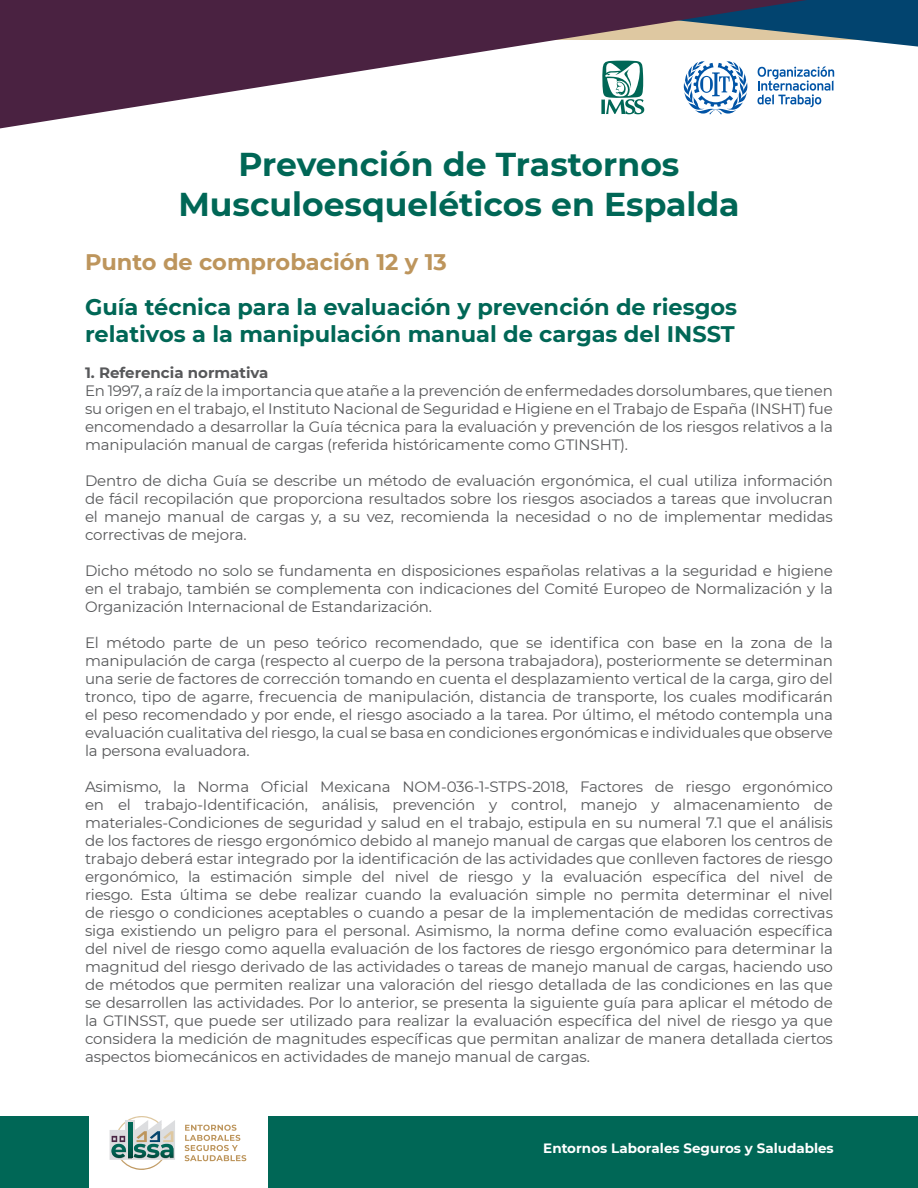
<style>
.page{position:relative;width:918px;height:1188px;background:#fff}
.page>*{position:absolute;margin:0;border:0;box-sizing:border-box;transform-origin:0 0}
.t1{font:700 33px/39.6px "Montserrat";color:#006756;text-align:center}
.t2{font:700 22.5px/27px "Montserrat";color:#006756}
.t3{font:700 22.5px "Montserrat";color:#bd955c}
.t4{font:15px/18px "Montserrat";letter-spacing:-.01em;color:#57585a;text-align:justify}
.t5{font:700 15px "Montserrat";color:#57585a}
.t6{font:700 13.5px "Montserrat";color:#fff}
</style>
<div class="page">
<div style="left:268px;top:1116px;width:650px;height:72px;background:#006756"></div>
<div style="left:0;top:1116px;width:88px;height:72px;background:#006756"></div>
<svg style="left:0;top:0;width:918px;height:129px"></svg>
<svg style="left:185px;top:1125px;width:61px;height:36px"></svg>
<svg style="left:110px;top:1116px;width:65px;height:54px"></svg>
<h1 class="t1" style="left:178px;top:143px;width:563px">Prevención de Trastornos<br>Musculoesqueléticos en Espalda</h1>
<h2 class="t3" style="left:85px;top:246px;width:363px">Punto de comprobación 12 y 13</h2>
<h2 class="t2" style="left:85px;top:292px;width:654px">Guía técnica para la evaluación y prevención de riesgos relativos a la manipulación manual de cargas del INSST</h2>
<p class="t5" style="left:85px;top:362px;width:185px">1. Referencia normativa</p>
<p class="t4" style="left:85px;top:381px;width:749px">En 1997, a raíz de la importancia que atañe a la prevención de enfermedades dorsolumbares, que tienen su origen en el trabajo, el Instituto Nacional de Seguridad e Higiene en el Trabajo de España (INSHT) fue encomendado a desarrollar la Guía técnica para la evaluación y prevención de los riesgos relativos a la manipulación manual de cargas (referida históricamente como GTINSHT).</p>
<p class="t4" style="left:85px;top:471px;width:749px">Dentro de dicha Guía se describe un método de evaluación ergonómica, el cual utiliza información de fácil recopilación que proporciona resultados sobre los riesgos asociados a tareas que involucran el manejo manual de cargas y, a su vez, recomienda la necesidad o no de implementar medidas correctivas de mejora.</p>
<p class="t4" style="left:85px;top:561px;width:749px">Dicho método no solo se fundamenta en disposiciones españolas relativas a la seguridad e higiene en el trabajo, también se complementa con indicaciones del Comité Europeo de Normalización y la Organización Internacional de Estandarización.</p>
<p class="t4" style="left:85px;top:633px;width:750px">El método parte de un peso teórico recomendado, que se identifica con base en la zona de la manipulación de carga (respecto al cuerpo de la persona trabajadora), posteriormente se determinan una serie de factores de corrección tomando en cuenta el desplazamiento vertical de la carga, giro del tronco, tipo de agarre, frecuencia de manipulación, distancia de transporte, los cuales modificarán el peso recomendado y por ende, el riesgo asociado a la tarea. Por último, el método contempla una evaluación cualitativa del riesgo, la cual se basa en condiciones ergonómicas e individuales que observe la persona evaluadora.</p>
<p class="t4" style="left:85px;top:777px;width:749px">Asimismo, la Norma Oficial Mexicana NOM-036-1-STPS-2018, Factores de riesgo ergonómico en el trabajo-Identificación, análisis, prevención y control, manejo y almacenamiento de materiales-Condiciones de seguridad y salud en el trabajo, estipula en su numeral 7.1 que el análisis de los factores de riesgo ergonómico debido al manejo manual de cargas que elaboren los centros de trabajo deberá estar integrado por la identificación de las actividades que conlleven factores de riesgo ergonómico, la estimación simple del nivel de riesgo y la evaluación específica del nivel de riesgo. Esta última se debe realizar cuando la evaluación simple no permita determinar el nivel de riesgo o condiciones aceptables o cuando a pesar de la implementación de medidas correctivas siga existiendo un peligro para el personal. Asimismo, la norma define como evaluación específica del nivel de riesgo como aquella evaluación de los factores de riesgo ergonómico para determinar la magnitud del riesgo derivado de las actividades o tareas de manejo manual de cargas, haciendo uso de métodos que permiten realizar una valoración del riesgo detallada de las condiciones en las que se desarrollen las actividades. Por lo anterior, se presenta la siguiente guía para aplicar el método de la GTINSST, que puede ser utilizado para realizar la evaluación específica del nivel de riesgo ya que considera la medición de magnitudes específicas que permitan analizar de manera detallada ciertos aspectos biomecánicos en actividades de manejo manual de cargas.</p>
<p class="t6" style="left:543px;top:1138px;width:292px">Entornos Laborales Seguros y Saludables</p>
</div>
